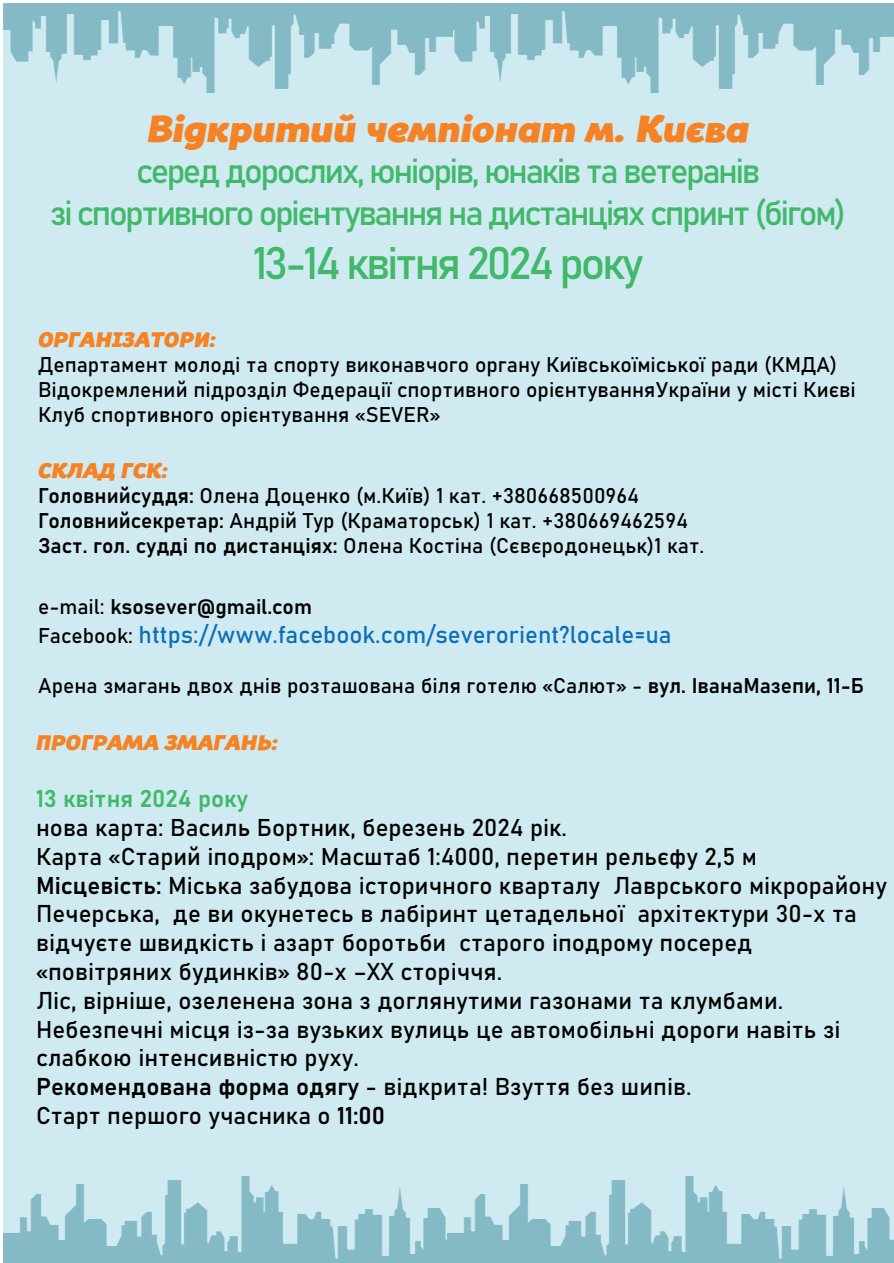
<style>
.page{position:relative;width:894px;height:1263px;background:#fff}
.page>*{position:absolute;margin:0;border:0;box-sizing:border-box;transform-origin:0 0}
.t1{font:45px "Bahnschrift";letter-spacing:-.075em;color:#42b86a}
.t2{font:37.5px "Souses";color:#f58326}
.t3{font:34.5px/41.4px "Bahnschrift";letter-spacing:-.075em;color:#42b86a;text-align:center}
.t4{font:24px/28.8px "Bahnschrift";color:#000001}
.t5{font:24px "Bahnschrift";color:#0b6fb9}
.t6{font:24px "Bahnschrift";color:#40b86a}
.t7{font:21px/25.2px "Bahnschrift";color:#000001}
.t8{font:21px "Souses";color:#f58326}
.s1{font-size:21px;color:#000001}
</style>
<div class="page">
<div style="left:3px;top:3px;width:890px;height:1260px;background:#cfebf1"></div>
<img style="left:3px;top:1177px;width:445px;height:86px">
<img style="left:448px;top:1177px;width:445px;height:86px">
<img style="left:452px;top:3px;width:441px;height:89px">
<img style="left:3px;top:3px;width:449px;height:89px">
<h2 class="t2" style="left:147px;top:102px;width:602px">Відкритий чемпіонат м. Києва</h2>
<h3 class="t3" style="left:50px;top:148px;width:797px">серед дорослих, юніорів, юнаків та ветеранів<br>зі спортивного орієнтування на дистанціях спринт (бігом)</h3>
<h1 class="t1" style="left:253px;top:229px;width:392px">13-14 квітня 2024 року</h1>
<p class="t8" style="left:38px;top:325px;width:179px">ОРГАНІЗАТОРИ:</p>
<p class="t7" style="left:38px;top:351px;width:818px">Департамент молоді та спорту виконавчого органу Київськоїміської ради (КМДА)<br>Відокремлений підрозділ Федерації спортивного орієнтуванняУкраїни у місті Києві<br>Клуб спортивного орієнтування «SEVER»</p>
<p class="t8" style="left:38px;top:455px;width:131px">СКЛАД ГСК:</p>
<p class="t7" style="left:38px;top:481px;width:667px">Головнийсуддя: Олена Доценко (м.Київ) 1 кат. +380668500964<br>Головнийсекретар: Андрій Тур (Краматорськ) 1 кат. +380669462594<br>Заст. гол. судді по дистанціях: Олена Костіна (Сєвєродонецьк)1 кат.</p>
<p class="t7" style="left:38px;top:593px;width:275px">e-mail: ksosever@gmail.com</p>
<p class="t5" style="left:38px;top:616px;width:634px"><span class="s1">Facebook:</span> https://www.facebook.com/severorient?locale=ua</p>
<p class="t7" style="left:38px;top:672px;width:827px">Арена змагань двох днів розташована біля готелю «Салют» - вул. ІванаМазепи, 11-Б</p>
<p class="t8" style="left:36px;top:727px;width:243px">ПРОГРАМА ЗМАГАНЬ:</p>
<p class="t6" style="left:36px;top:781px;width:213px">13 квітня 2024 року</p>
<p class="t4" style="left:36px;top:812px;width:852px">нова карта: Василь Бортник, березень 2024 рік.<br>Карта «Старий іподром»: Масштаб 1:4000, перетин рельєфу 2,5 м Місцевість: Міська забудова історичного кварталу Лаврського мікрорайону Печерська, де ви окунетесь в лабіринт цетадельної архітектури 30-х та відчуєте швидкість і азарт боротьби старого іподрому посеред «повітряних будинків» 80-х –ХХ сторіччя.<br>Ліс, вірніше, озеленена зона з доглянутими газонами та клумбами.<br>Небезпечні місця із-за вузьких вулиць це автомобільні дороги навіть зі слабкою інтенсивністю руху.<br>Рекомендована форма одягу - відкрита! Взуття без шипів.<br>Старт першого учасника о 11:00</p>
</div>
